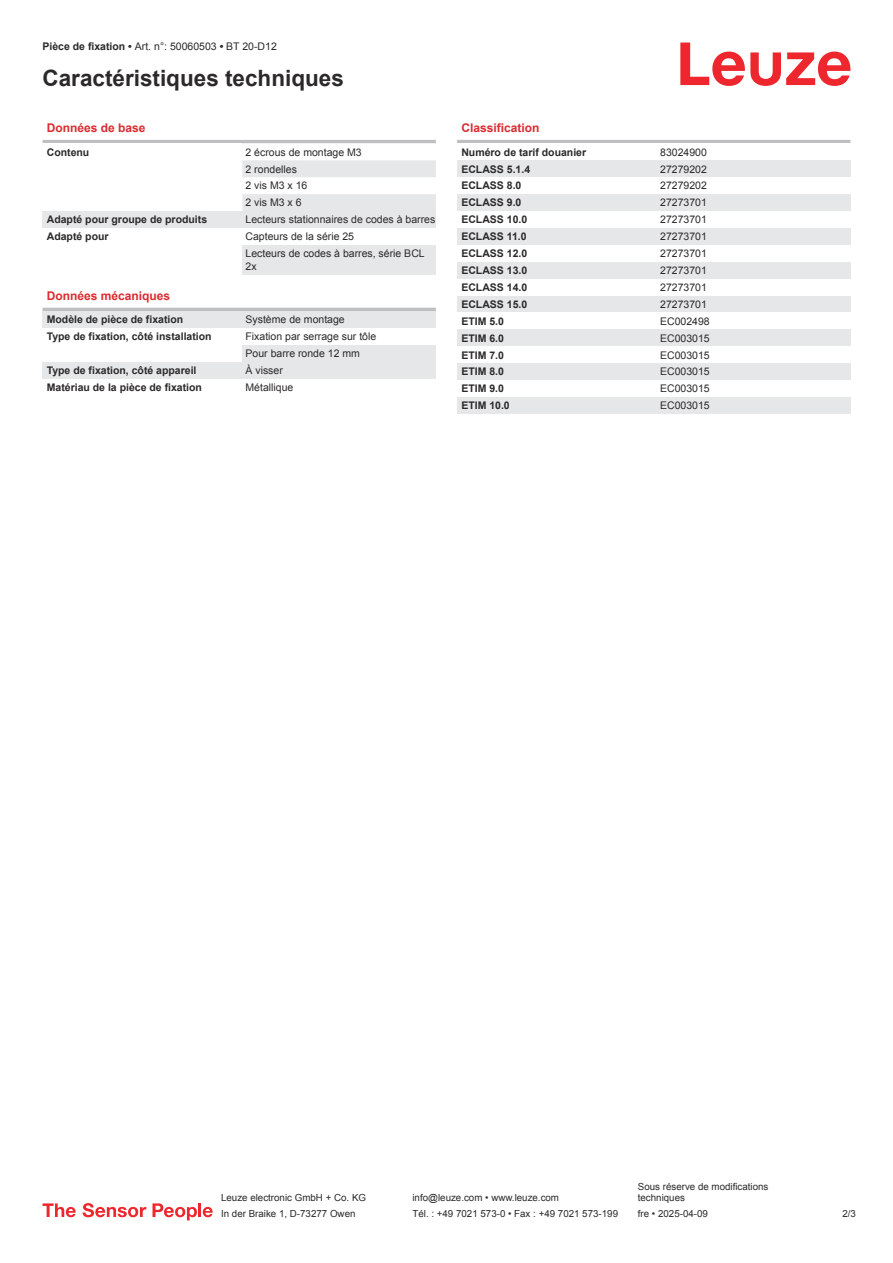
<style>
.page{position:relative;width:893px;height:1263px;background:#fff}
.page>*{position:absolute;margin:0;border:0;box-sizing:border-box;transform-origin:0 0}
.t1{font:700 22.5px "Arial";color:#2b292a}
.t2{font:700 12px "Arial";color:#db2a30}
.t3{font:10.5px/17px "Arial";color:#2b292a}
.t4{font:700 10.5px "Arial";color:#2b292a}
.t5{font:9.75px/11.7px "Arial";color:#2b292a}
.s1{font-weight:700}
</style>
<div class="page">
<svg style="left:680px;top:43px;width:170px;height:43px"></svg>
<hr style="left:43px;top:140px;width:393px;height:3px;background:#bdbfc1">
<svg style="left:242px;top:143px;width:194px;height:68px"></svg>
<div style="left:43px;top:211px;width:199px;height:17px;background:#e6e7e9"></div>
<div style="left:242px;top:211px;width:194px;height:17px;background:#e6e7e9"></div>
<div style="left:242px;top:245px;width:194px;height:29px;background:#e6e7e9"></div>
<hr style="left:43px;top:308px;width:393px;height:3px;background:#bdbfc1">
<div style="left:43px;top:311px;width:199px;height:17px;background:#e6e7e9"></div>
<div style="left:242px;top:311px;width:194px;height:17px;background:#e6e7e9"></div>
<div style="left:242px;top:345px;width:194px;height:17px;background:#e6e7e9"></div>
<div style="left:43px;top:362px;width:199px;height:17px;background:#e6e7e9"></div>
<div style="left:242px;top:362px;width:194px;height:17px;background:#e6e7e9"></div>
<hr style="left:457px;top:140px;width:393px;height:3px;background:#bdbfc1">
<div style="left:457px;top:160px;width:200px;height:17px;background:#e6e7e9"></div>
<div style="left:657px;top:160px;width:193px;height:17px;background:#e6e7e9"></div>
<div style="left:457px;top:194px;width:200px;height:17px;background:#e6e7e9"></div>
<div style="left:657px;top:194px;width:193px;height:17px;background:#e6e7e9"></div>
<div style="left:457px;top:228px;width:200px;height:17px;background:#e6e7e9"></div>
<div style="left:657px;top:228px;width:193px;height:17px;background:#e6e7e9"></div>
<div style="left:457px;top:262px;width:200px;height:17px;background:#e6e7e9"></div>
<div style="left:657px;top:262px;width:193px;height:17px;background:#e6e7e9"></div>
<div style="left:457px;top:296px;width:200px;height:16px;background:#e6e7e9"></div>
<div style="left:657px;top:296px;width:193px;height:16px;background:#e6e7e9"></div>
<div style="left:457px;top:329px;width:200px;height:17px;background:#e6e7e9"></div>
<div style="left:657px;top:329px;width:193px;height:17px;background:#e6e7e9"></div>
<div style="left:457px;top:363px;width:200px;height:17px;background:#e6e7e9"></div>
<div style="left:657px;top:363px;width:193px;height:17px;background:#e6e7e9"></div>
<div style="left:457px;top:397px;width:200px;height:17px;background:#e6e7e9"></div>
<div style="left:657px;top:397px;width:193px;height:17px;background:#e6e7e9"></div>
<svg style="left:43px;top:1203px;width:33px;height:14px"></svg>
<svg style="left:83px;top:1203px;width:63px;height:14px"></svg>
<svg style="left:153px;top:1203px;width:44px;height:17px"></svg>
<hr style="left:198px;top:1203px;width:3px;height:14px;background:#ed272d">
<svg style="left:203px;top:1207px;width:10px;height:10px"></svg>
<p class="t3" style="left:43px;top:39px;width:236px"><span class="s1">Pièce de fixation •</span> Art. n°: 50060503 <span class="s1">•</span> BT 20-D12</p>
<h1 class="t1" style="left:43px;top:70px;width:303px">Caractéristiques techniques</h1>
<p class="t2" style="left:47px;top:123px;width:100px">Données de base</p>
<p class="t4" style="left:47px;top:148px;width:44px">Contenu</p>
<p class="t3" style="left:246px;top:144px;width:118px">2 écrous de montage M3<br>2 rondelles<br>2 vis M3 x 16<br>2 vis M3 x 6</p>
<p class="t4" style="left:47px;top:216px;width:162px">Adapté pour groupe de produits</p>
<p class="t3" style="left:246px;top:212px;width:191px">Lecteurs stationnaires de codes à barres</p>
<p class="t4" style="left:47px;top:232px;width:63px">Adapté pour</p>
<p class="t3" style="left:246px;top:229px;width:181px">Capteurs de la série 25<br>Lecteurs de codes à barres, série BCL</p>
<p class="t3" style="left:246px;top:258px;width:13px">2x</p>
<p class="t2" style="left:47px;top:291px;width:125px">Données mécaniques</p>
<p class="t4" style="left:47px;top:316px;width:138px">Modèle de pièce de fixation</p>
<p class="t3" style="left:246px;top:312px;width:101px">Système de montage</p>
<p class="t4" style="left:47px;top:333px;width:166px">Type de fixation, côté installation</p>
<p class="t3" style="left:246px;top:329px;width:132px">Fixation par serrage sur tôle<br>Pour barre ronde 12 mm</p>
<p class="t4" style="left:47px;top:366px;width:151px">Type de fixation, côté appareil</p>
<p class="t3" style="left:246px;top:363px;width:39px">À visser</p>
<p class="t4" style="left:47px;top:383px;width:157px">Matériau de la pièce de fixation</p>
<p class="t3" style="left:246px;top:380px;width:49px">Métallique</p>
<p class="t2" style="left:461px;top:123px;width:80px">Classification</p>
<p class="t4" style="left:461px;top:148px;width:126px">Numéro de tarif douanier</p>
<p class="t3" style="left:660px;top:144px;width:48px">83024900</p>
<p class="t4" style="left:461px;top:165px;width:70px">ECLASS 5.1.4</p>
<p class="t3" style="left:660px;top:161px;width:48px">27279202</p>
<p class="t4" style="left:461px;top:182px;width:62px">ECLASS 8.0</p>
<p class="t3" style="left:660px;top:178px;width:48px">27279202</p>
<p class="t4" style="left:461px;top:199px;width:62px">ECLASS 9.0</p>
<p class="t3" style="left:660px;top:195px;width:48px">27273701</p>
<p class="t4" style="left:461px;top:216px;width:67px">ECLASS 10.0</p>
<p class="t3" style="left:660px;top:212px;width:48px">27273701</p>
<p class="t4" style="left:461px;top:233px;width:67px">ECLASS 11.0</p>
<p class="t3" style="left:660px;top:229px;width:48px">27273701</p>
<p class="t4" style="left:461px;top:249px;width:67px">ECLASS 12.0</p>
<p class="t3" style="left:660px;top:246px;width:48px">27273701</p>
<p class="t4" style="left:461px;top:266px;width:67px">ECLASS 13.0</p>
<p class="t3" style="left:660px;top:263px;width:48px">27273701</p>
<p class="t4" style="left:461px;top:283px;width:67px">ECLASS 14.0</p>
<p class="t3" style="left:660px;top:280px;width:48px">27273701</p>
<p class="t4" style="left:461px;top:300px;width:67px">ECLASS 15.0</p>
<p class="t3" style="left:660px;top:297px;width:48px">27273701</p>
<p class="t4" style="left:461px;top:317px;width:44px">ETIM 5.0</p>
<p class="t3" style="left:660px;top:313px;width:51px">EC002498</p>
<p class="t4" style="left:461px;top:334px;width:44px">ETIM 6.0</p>
<p class="t3" style="left:660px;top:330px;width:51px">EC003015</p>
<p class="t4" style="left:461px;top:351px;width:44px">ETIM 7.0</p>
<p class="t3" style="left:660px;top:347px;width:51px">EC003015</p>
<p class="t4" style="left:461px;top:368px;width:44px">ETIM 8.0</p>
<p class="t3" style="left:660px;top:364px;width:51px">EC003015</p>
<p class="t4" style="left:461px;top:385px;width:44px">ETIM 9.0</p>
<p class="t3" style="left:660px;top:381px;width:51px">EC003015</p>
<p class="t4" style="left:461px;top:402px;width:50px">ETIM 10.0</p>
<p class="t3" style="left:660px;top:398px;width:51px">EC003015</p>
<p class="t5" style="left:221px;top:1193px;width:146px">Leuze electronic GmbH + Co. KG</p>
<p class="t5" style="left:412px;top:1193px;width:148px">info@leuze.com • www.leuze.com</p>
<p class="t5" style="left:638px;top:1181px;width:132px">Sous réserve de modifications techniques</p>
<p class="t5" style="left:221px;top:1209px;width:136px">In der Braike 1, D-73277 Owen</p>
<p class="t5" style="left:412px;top:1209px;width:207px">Tél. : +49 7021 573-0 • Fax : +49 7021 573-199</p>
<p class="t5" style="left:638px;top:1209px;width:72px">fre • 2025-04-09</p>
<p class="t5" style="left:842px;top:1209px;width:15px">2 /3</p>
</div>
